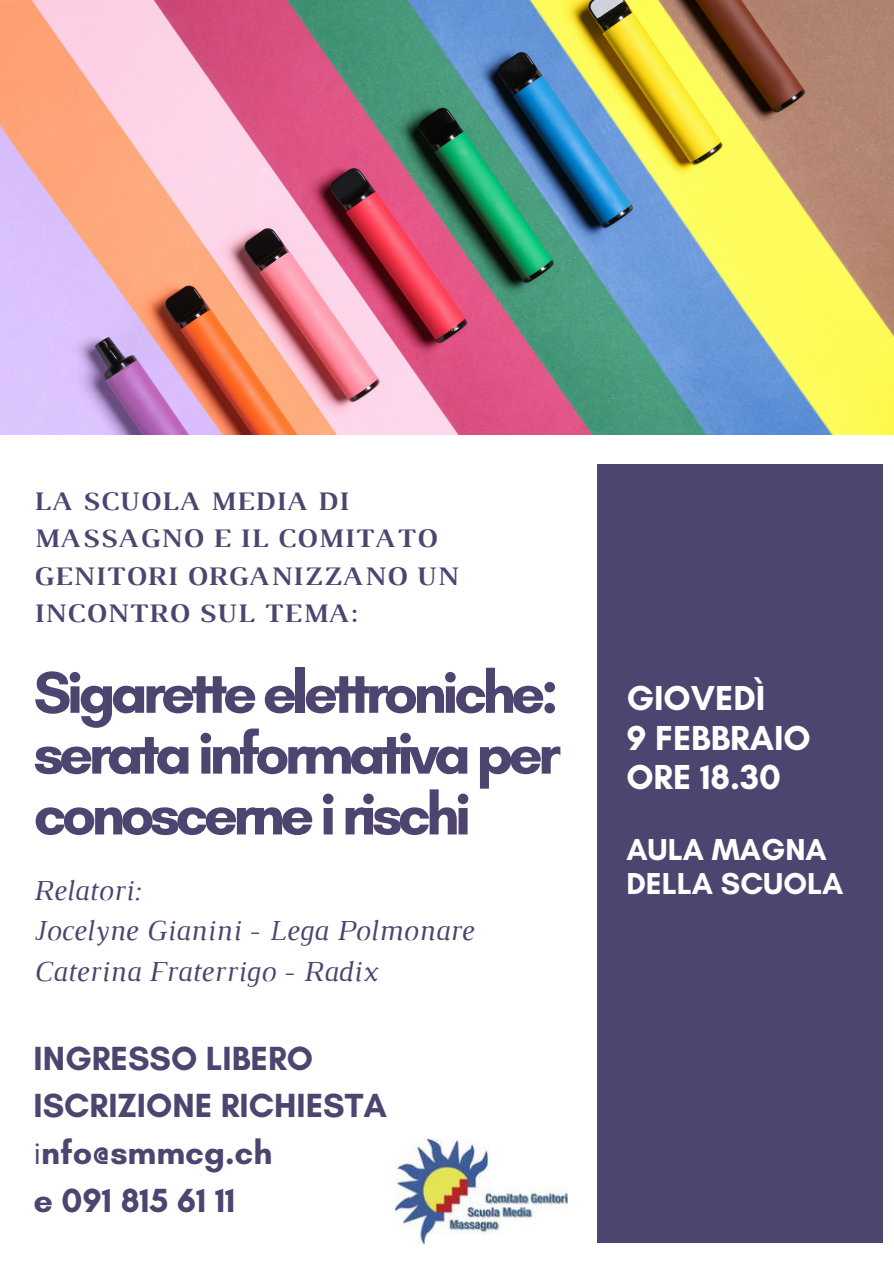
<style>
.page{position:relative;width:894px;height:1264px;background:#fff}
.page>*{position:absolute;margin:0;border:0;box-sizing:border-box;transform-origin:0 0}
.t1{font:700 60px/60.8px "Glacial Indifference";letter-spacing:-.08em;color:#4e4470;text-align:justify}
.t2{font:700 35.4px/39.5px "Glacial Indifference";color:#fff}
.t3{font:700 34.05px/47.2px "Glacial Indifference";color:#4e4470}
.t4{font:700 30.9px/33.8px "Glacial Indifference";color:#fff}
.t5{font:italic 29.55px/40.5px "Luthier";color:#4e4470}
.t6{font:700 27.3px/37.2px "Luthier";letter-spacing:.04em;color:#4e4470}
.s1{font-weight:400}
</style>
<div class="page">
<div style="left:597px;top:464px;width:285px;height:778px;background:#4e4470"></div>
<img style="left:0;top:0;width:893px;height:435px">
<img style="left:395px;top:1139px;width:172px;height:105px">
<p class="t6" style="left:33px;top:481px;width:425px">LA SCUOLA MEDIA DI<br>MASSAGNO E IL COMITATO<br>GENITORI ORGANIZZANO UN<br>INCONTRO SUL TEMA:</p>
<h1 class="t1" style="left:33px;top:661px;width:529px">Sigarette elettroniche: serata informativa per conoscerne i rischi</h1>
<p class="t5" style="left:33px;top:868px;width:441px">Relatori:<br>Jocelyne Gianini - Lega Polmonare<br>Caterina Fraterrigo - Radix</p>
<p class="t3" style="left:33px;top:1034px;width:355px">INGRESSO LIBERO<br>ISCRIZIONE RICHIESTA <span class="s1">i</span>nfo@smmcg.ch<br>e 091 815 61 11</p>
<p class="t2" style="left:626px;top:678px;width:186px">GIOVEDÌ<br>9 FEBBRAIO<br>ORE 18.30</p>
<p class="t4" style="left:626px;top:832px;width:218px">AULA MAGNA<br>DELLA SCUOLA</p>
</div>
